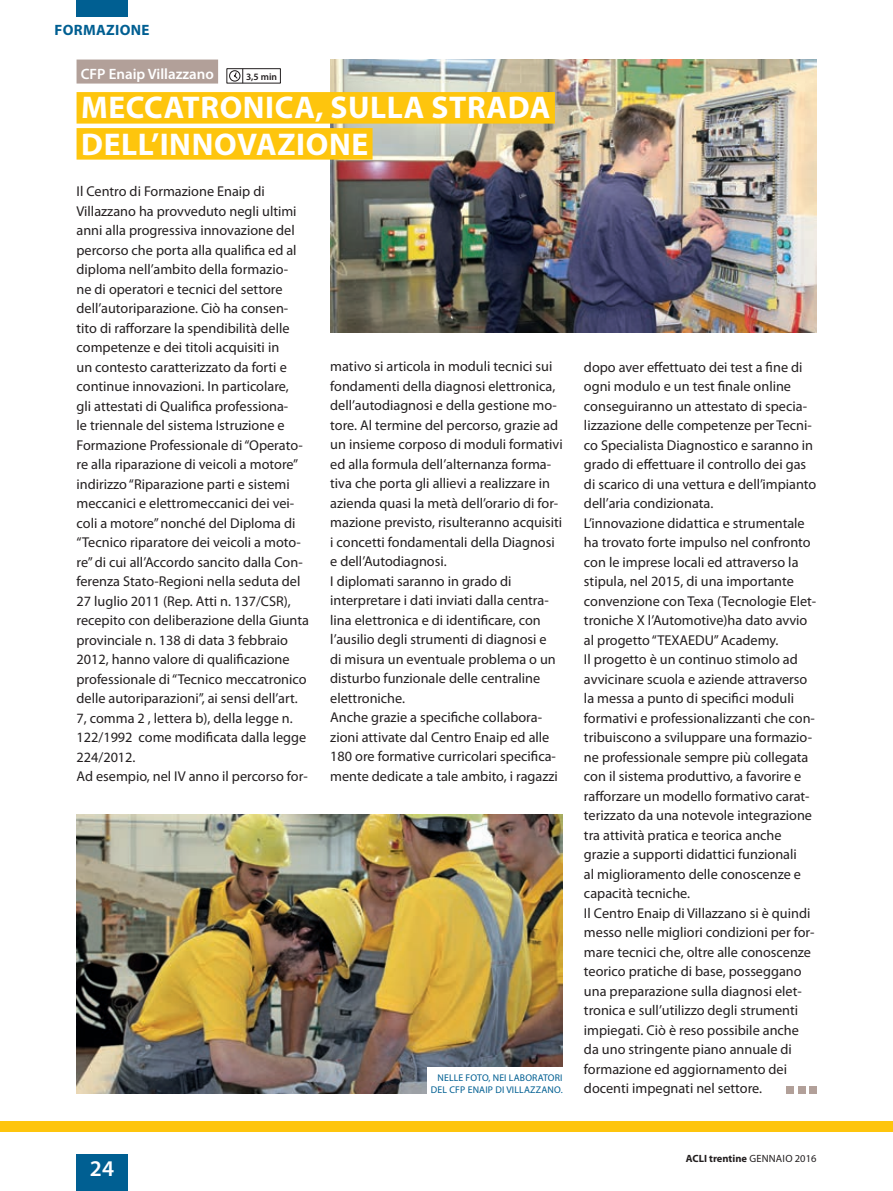
<style>
.page{position:relative;width:893px;height:1191px;background:#fff}
.page>*{position:absolute;margin:0;border:0;box-sizing:border-box;transform-origin:0 0}
.t1{font:700 31.5px/36px "Myriad Pro";letter-spacing:.02em;color:#fff}
.t2{font:600 22.5px "Myriad Pro";color:#fff}
.t3{font:600 15px "Myriad Pro";color:#fff}
.t4{font:700 15px "Myriad Pro";letter-spacing:.02em;color:#005f92}
.t5{font:14.25px/19.5px "Myriad Pro";color:#231f20}
.t6{font:700 10.5px "Myriad Pro";color:#231f20}
.t7{font:9.75px/12.8px "Myriad Pro";letter-spacing:.02em;color:#005f92;text-align:right}
.t8{font:600 9.75px "Myriad Pro";color:#231f20}
.s1{font-weight:400}
</style>
<div class="page">
<div style="left:77px;top:1154px;width:51px;height:37px;background:#005f92"></div>
<div style="left:77px;top:0;width:51px;height:17px;background:#005f92"></div>
<div style="left:0;top:1121px;width:893px;height:11px;background:#fec50d"></div>
<img style="left:330px;top:60px;width:486px;height:273px">
<div style="left:77px;top:60px;width:141px;height:24px;background:#b2a099"></div>
<div style="left:226px;top:68px;width:55px;height:16px;border:1px solid #231f20"></div>
<div style="left:229px;top:70px;width:11px;height:12px;border:1px solid #231f20;border-radius:50%"></div>
<svg style="left:234px;top:69px;width:9px;height:14px"></svg>
<div style="left:77px;top:92px;width:478px;height:32px;background:#fec50d"></div>
<div style="left:77px;top:128px;width:296px;height:32px;background:#fec50d"></div>
<div style="left:809px;top:1086px;width:7px;height:7px;background:#b2a099"></div>
<div style="left:798px;top:1086px;width:7px;height:7px;background:#b2a099"></div>
<div style="left:787px;top:1086px;width:7px;height:7px;background:#b2a099"></div>
<img style="left:77px;top:814px;width:486px;height:279px">
<div style="left:427px;top:1067px;width:138px;height:28px;background:#fff"></div>
<p class="t4" style="left:55px;top:20px;width:96px">FORMAZIONE</p>
<p class="t3" style="left:81px;top:64px;width:135px">CFP Enaip Villazzano</p>
<p class="t8" style="left:246px;top:70px;width:33px">3,5 min</p>
<h1 class="t1" style="left:81px;top:89px;width:471px">MECCATRONICA, SULLA STRADA<br>DELL’INNOVAZIONE</h1>
<p class="t5" style="left:77px;top:181px;width:234px">Il Centro di Formazione Enaip di Villazzano ha provveduto negli ultimi anni alla progressiva innovazione del percorso che porta alla qualifica ed al diploma nell’ambito della formazio-<br>ne di operatori e tecnici del settore dell’autoriparazione. Ciò ha consen&shy;tito di rafforzare la spendibilità delle competenze e dei titoli acquisiti in<br>un contesto caratterizzato da forti e continue innovazioni. In particolare,<br>gli attestati di Qualifica professiona-<br>le triennale del sistema Istruzione e Formazione Professionale di “Operato&shy;re alla riparazione di veicoli a motore” indirizzo “Riparazione parti e sistemi meccanici e elettromeccanici dei vei&shy;coli a motore” nonché del Diploma di “Tecnico riparatore dei veicoli a moto&shy;re” di cui all’Accordo sancito dalla Con&shy;ferenza Stato-Regioni nella seduta del 27 luglio 2011 (Rep. Atti n. 137/CSR), recepito con deliberazione della Giunta provinciale n. 138 di data 3 febbraio 2012, hanno valore di qualificazione professionale di “Tecnico meccatronico delle autoriparazioni”, ai sensi dell’art.<br>7, comma 2 , lettera b), della legge n.<br>122/1992 come modificata dalla legge 224/2012.<br>Ad esempio, nel IV anno il percorso for-</p>
<p class="t5" style="left:330px;top:357px;width:234px">mativo si articola in moduli tecnici sui fondamenti della diagnosi elettronica, dell’autodiagnosi e della gestione mo&shy;tore. Al termine del percorso, grazie ad un insieme corposo di moduli formativi ed alla formula dell’alternanza forma&shy;tiva che porta gli allievi a realizzare in azienda quasi la metà dell’orario di for&shy;mazione previsto, risulteranno acquisiti i concetti fondamentali della Diagnosi e dell’Autodiagnosi.<br>I diplomati saranno in grado di interpretare i dati inviati dalla centra&shy;lina elettronica e di identificare, con l’ausilio degli strumenti di diagnosi e<br>di misura un eventuale problema o un disturbo funzionale delle centraline elettroniche.<br>Anche grazie a specifiche collabora&shy;zioni attivate dal Centro Enaip ed alle 180 ore formative curricolari specifica&shy;mente dedicate a tale ambito, i ragazzi</p>
<p class="t7" style="left:431px;top:1070px;width:133px">NELLE FOTO, NEI LABORATORI<br>DEL CFP ENAIP DI VILLAZZANO.</p>
<p class="t5" style="left:584px;top:357px;width:234px">dopo aver effettuato dei test a fine di ogni modulo e un test finale online conseguiranno un attestato di specia&shy;lizzazione delle competenze per Tecni&shy;co Specialista Diagnostico e saranno in grado di effettuare il controllo dei gas di scarico di una vettura e dell’impianto dell’aria condizionata.<br>L’innovazione didattica e strumentale ha trovato forte impulso nel confronto con le imprese locali ed attraverso la stipula, nel 2015, di una importante convenzione con Texa (Tecnologie Elet&shy;troniche X l’Automotive)ha dato avvio al progetto “TEXAEDU” Academy.<br>Il progetto è un continuo stimolo ad avvicinare scuola e aziende attraverso la messa a punto di specifici moduli formativi e professionalizzanti che con&shy;tribuiscono a sviluppare una formazio&shy;ne professionale sempre più collegata con il sistema produttivo, a favorire e rafforzare un modello formativo carat&shy;terizzato da una notevole integrazione tra attività pratica e teorica anche grazie a supporti didattici funzionali<br>al miglioramento delle conoscenze e capacità tecniche.<br>Il Centro Enaip di Villazzano si è quindi messo nelle migliori condizioni per for&shy;mare tecnici che, oltre alle conoscenze teorico pratiche di base, posseggano una preparazione sulla diagnosi elet&shy;tronica e sull’utilizzo degli strumenti impiegati. Ciò è reso possibile anche da uno stringente piano annuale di formazione ed aggiornamento dei docenti impegnati nel settore.</p>
<h2 class="t2" style="left:90px;top:1154px;width:26px">24</h2>
<p class="t6" style="left:686px;top:1151px;width:132px">ACLI trentine <span class="s1">GENNAIO 2016</span></p>
</div>
